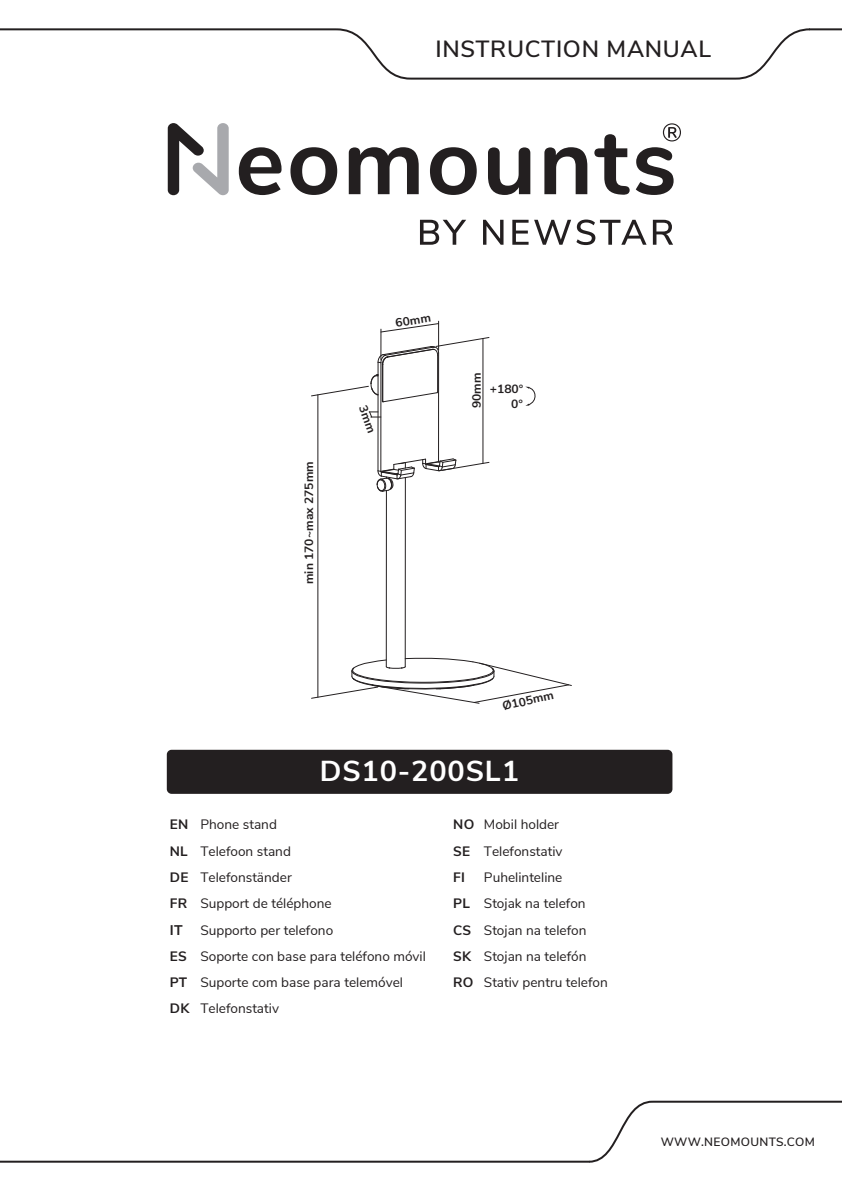
<style>
.page{position:relative;width:842px;height:1191px;background:#fff}
.page>*{position:absolute;margin:0;border:0;box-sizing:border-box;transform-origin:0 0}
.t1{font:700 28.8px "Nunito Sans";letter-spacing:.03em;color:#fff}
.t2{font:600 23.4px "Nunito Sans";letter-spacing:.03em;color:#231f20}
.t3{font:700 14px "Nunito Sans";color:#231f20}
.t4{font:13.6px/26.2px "Nunito Sans";color:#231f20}
.t5{font:700 13.6px/26.2px "Nunito Sans";letter-spacing:.03em;color:#231f20}
.t6{font:700 12px "Nunito Sans";letter-spacing:.005em;color:#231f20}
.t7{font:600 12px "Nunito Sans";letter-spacing:.03em;color:#231f20}
</style>
<div class="page">
<svg style="left:636px;top:147px;width:38px;height:48px"></svg>
<svg style="left:663px;top:123px;width:18px;height:18px"></svg>
<svg style="left:168px;top:123px;width:61px;height:72px"></svg>
<svg style="left:349px;top:147px;width:70px;height:47px"></svg>
<svg style="left:290px;top:147px;width:47px;height:48px"></svg>
<svg style="left:430px;top:147px;width:47px;height:48px"></svg>
<svg style="left:594px;top:134px;width:36px;height:61px"></svg>
<svg style="left:544px;top:147px;width:43px;height:47px"></svg>
<svg style="left:488px;top:147px;width:42px;height:48px"></svg>
<svg style="left:239px;top:147px;width:43px;height:48px"></svg>
<svg style="left:420px;top:219px;width:253px;height:26px"></svg>
<div style="left:168px;top:750px;width:504px;height:43px;background:#231f20;border-radius:4px"></div>
<div style="left:167px;top:750px;width:505px;height:44px;border:1px solid #231f20;border-radius:4px"></div>
<svg style="left:0;top:1100px;width:842px;height:63px"></svg>
<svg style="left:0;top:28px;width:842px;height:52px"></svg>
<hr style="left:378px;top:362px;width:1px;height:109px;background:#231f20">
<hr style="left:380px;top:363px;width:1px;height:108px;background:#231f20">
<hr style="left:382px;top:364px;width:1px;height:37px;background:#231f20">
<hr style="left:386px;top:490px;width:1px;height:176px;background:#231f20">
<hr style="left:405px;top:477px;width:1px;height:189px;background:#231f20">
<hr style="left:437px;top:355px;width:1px;height:37px;background:#231f20">
<hr style="left:438px;top:353px;width:1px;height:108px;background:#231f20">
<hr style="left:318px;top:395px;width:1px;height:302px;background:#231f20">
<svg style="left:311px;top:657px;width:261px;height:47px"></svg>
<svg style="left:377px;top:321px;width:113px;height:44px"></svg>
<svg style="left:376px;top:451px;width:114px;height:41px"></svg>
<hr style="left:483px;top:338px;width:1px;height:125px;background:#231f20">
<svg style="left:525px;top:386px;width:11px;height:20px"></svg>
<svg style="left:311px;top:374px;width:127px;height:59px"></svg>
<h2 class="t2" style="left:435px;top:32px;width:277px">INSTRUCTION MANUAL</h2>
<p class="t6" style="left:300px;top:584px;width:124px;rotate:-90deg">min 170~max 275mm</p>
<p class="t6" style="left:394px;top:314px;width:37px;rotate:-9deg">60mm</p>
<p class="t6" style="left:468px;top:408px;width:37px;rotate:-90deg">90mm</p>
<p class="t6" style="left:490px;top:379px;width:35px;rotate:1deg">+180°</p>
<p class="t6" style="left:501px;top:698px;width:54px;rotate:-13deg">Ø105mm</p>
<h1 class="t1" style="left:320px;top:750px;width:201px">DS10-200SL1</h1>
<p class="t5" style="left:170px;top:810px;width:20px;text-align:justify">EN NL DE FR</p>
<p class="t3" style="left:170px;top:919px;width:14px">IT</p>
<p class="t5" style="left:170px;top:942px;width:21px">ES<br>PT<br>DK</p>
<p class="t4" style="left:200px;top:810px;width:227px">Phone stand<br>Telefoon stand<br>Telefonständer<br>Support de téléphone<br>Supporto per telefono<br>Soporte con base para teléfono móvil<br>Suporte com base para telemóvel<br>Telefonstativ</p>
<p class="t5" style="left:453px;top:810px;width:23px">NO<br>SE<br>FI<br>PL<br>CS<br>SK<br>RO</p>
<p class="t4" style="left:484px;top:810px;width:125px">Mobil holder<br>Telefonstativ<br>Puhelinteline<br>Stojak na telefon<br>Stojan na telefon<br>Stojan na telefón<br>Stativ pentru telefon</p>
<p class="t7" style="left:661px;top:1133px;width:156px">WWW.NEOMOUNTS.COM</p>
</div>
